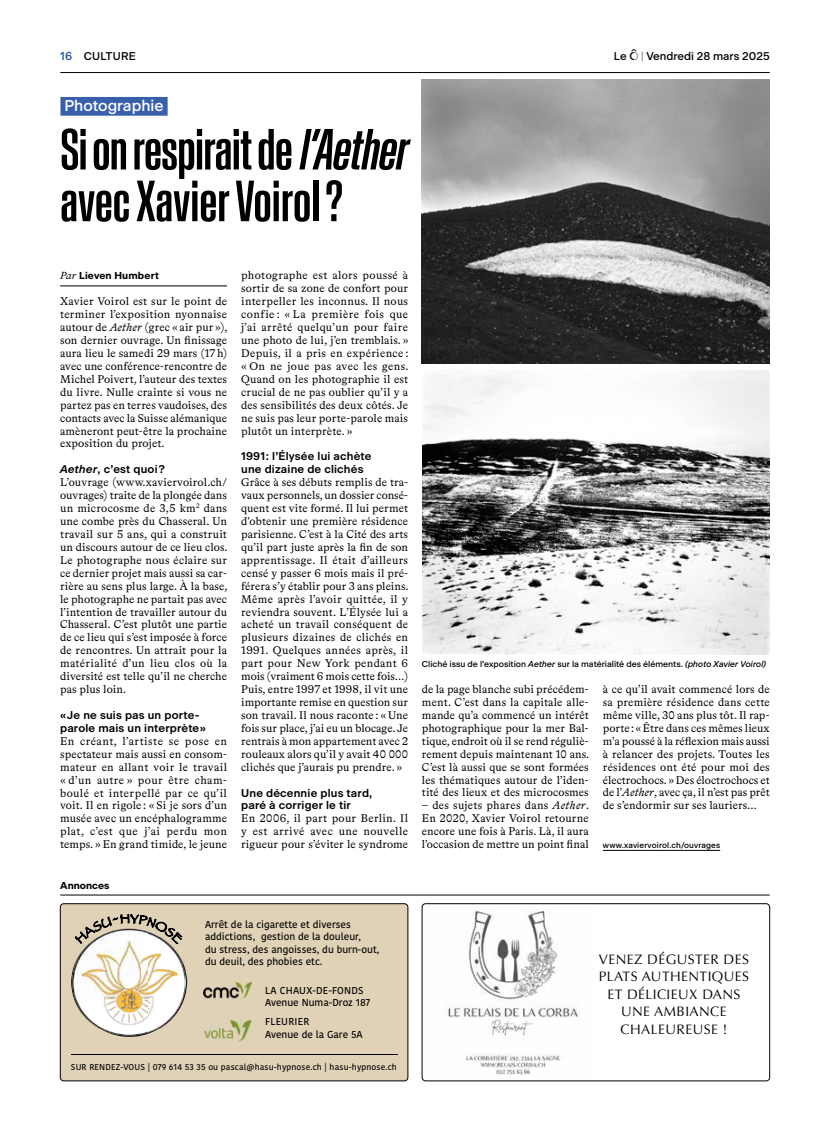
<style>
.page{position:relative;width:830px;height:1134px;background:#fff}
.page>*{position:absolute;margin:0;border:0;box-sizing:border-box;transform-origin:0 0}
.t1{font:57.5px/51.8px "Baikal VAR";letter-spacing:-.005em;color:#000}
.t2{font:500 15.62px "Beausite Classic";color:#fff}
.t3{font:13.75px/17.5px "Optima";letter-spacing:.03em;color:#000;text-align:center}
.t4{font:11.25px/12.9px "Bradford LL";letter-spacing:.015em;color:#000;text-align:justify}
.t5{font:600 11.25px/12.9px "Beausite Classic";letter-spacing:.015em;color:#000}
.t6{font:500 11.25px "Beausite Classic";color:#000}
.t7{font:500 11.25px "Beausite Classic";letter-spacing:.02em;color:#000}
.t8{font:500 10px/12.5px "Kohinoor Bangla";color:#000}
.t9{font:700 10px "Beausite Classic";letter-spacing:.01em;color:#000}
.t10{font:500 8.5px "Beausite Classic";color:#000}
.t11{font:500 8.5px "Kohinoor Bangla";letter-spacing:.015em;color:#000}
.t12{font:500 8.12px "Beausite Classic";letter-spacing:.015em;color:#000}
.s1{font-size:11.5px;color:#1c52a1}
.s2{font-family:"Le O";font-weight:400}
.s3{font-weight:100}
.s4{font-family:"Bradford LL";font-weight:400;font-style:italic;font-size:10.25px}
.s5{font-style:italic}
</style>
<div class="page">
<hr style="left:60px;top:72px;width:709px;height:1px;background:#000">
<div style="left:60px;top:904px;width:347px;height:177px;background:#e0d2b7"></div>
<img style="left:71px;top:963px;width:4px;height:67px">
<img style="left:185px;top:963px;width:2px;height:67px">
<img style="left:100px;top:1033px;width:58px;height:5px">
<img style="left:72px;top:929px;width:76px;height:71px">
<img style="left:148px;top:932px;width:37px;height:101px">
<img style="left:75px;top:1000px;width:73px;height:36px">
<hr style="left:71px;top:1054px;width:326px;height:1px;background:#000">
<img style="left:204px;top:1019px;width:47px;height:23px">
<img style="left:204px;top:983px;width:47px;height:17px">
<div style="left:60px;top:903px;width:348px;height:178px;border:1px solid #000;border-radius:4px"></div>
<img style="left:422px;top:905px;width:158px;height:176px">
<div style="left:421px;top:903px;width:348px;height:178px;border:1px solid #000;border-radius:4px"></div>
<hr style="left:60px;top:895px;width:709px;height:1px;background:#000">
<div style="left:60px;top:97px;width:107px;height:19px;background:#3860aa"></div>
<hr style="left:60px;top:286px;width:167px;height:1px;background:#000">
<img style="left:421px;top:79px;width:348px;height:284px">
<hr style="left:602px;top:850px;width:117px;height:1px;background:#000">
<img style="left:422px;top:370px;width:347px;height:284px">
<svg style="left:75px;top:914px;width:108px;height:30px"></svg>
<p class="t7" style="left:60px;top:47px;width:77px"><span class="s1">16</span> CULTURE</p>
<p class="t6" style="left:613px;top:47px;width:157px">Le <span class="s2">o</span> <span class="s3">|</span> Vendredi 28 mars 2025</p>
<h2 class="t2" style="left:64px;top:94px;width:101px">Photographie</h2>
<h1 class="t1" style="left:60px;top:121px;width:347px">Si on respirait de l’Aether avec Xavier Voirol?</h1>
<p class="t9" style="left:60px;top:268px;width:100px"><span class="s4">Par</span> Lieven Humbert</p>
<p class="t4" style="left:60px;top:294px;width:169px">Xavier Voirol est sur le point de terminer l’exposition nyonnaise autour de <span class="s5">Aether</span> (grec « air pur »), son dernier ouvrage. Un finissage aura lieu le samedi 29 mars (17 h) avec une conférence-rencontre de Michel Poivert, l’auteur des textes du livre. Nulle crainte si vous ne partez pas en terres vaudoises, des contacts avec la Suisse alémanique amèneront peut-être la prochaine exposition du projet.</p>
<p class="t5" style="left:60px;top:462px;width:106px"><span class="s5">Aether</span>, c’est quoi ?</p>
<p class="t4" style="left:60px;top:475px;width:169px">L’ouvrage (www.xaviervoirol.ch/ ouvrages) traite de la plongée dans un microcosme de 3,5 km<sup>2</sup> dans une combe près du Chasseral. Un travail sur 5 ans, qui a construit un discours autour de ce lieu clos.<br>Le photographe nous éclaire sur ce dernier projet mais aussi sa car&shy;rière au sens plus large. À la base, le photographe ne partait pas avec l’intention de travailler autour du Chasseral. C’est plutôt une partie de ce lieu qui s’est imposée à force de rencontres. Un attrait pour la matérialité d’un lieu clos où la diversité est telle qu’il ne cherche pas plus loin.</p>
<p class="t5" style="left:60px;top:708px;width:147px">« Je ne suis pas un porte&shy;parole mais un interprète »</p>
<p class="t4" style="left:60px;top:734px;width:168px">En créant, l’artiste se pose en spectateur mais aussi en consom&shy;mateur en allant voir le travail « d’un autre » pour être cham&shy;boulé et interpellé par ce qu’il voit. Il en rigole : « Si je sors d’un musée avec un encéphalogramme plat, c’est que j’ai perdu mon temps. » En grand timide, le jeune</p>
<p class="t9" style="left:60px;top:877px;width:51px">Annonces</p>
<p class="t4" style="left:241px;top:269px;width:169px;text-align:left">photographe est alors poussé à sortir de sa zone de confort pour interpeller les inconnus. Il nous confie : « La première fois que j’ai arrêté quelqu’un pour faire une photo de lui, j’en tremblais. »<br>Depuis, il a pris en expérience : « On ne joue pas avec les gens.<br>Quand on les photographie il est crucial de ne pas oublier qu’il y a des sensibilités des deux côtés. Je ne suis pas leur porte-parole mais plutôt un interprète. »</p>
<p class="t5" style="left:241px;top:449px;width:132px">1991 : l’Élysée lui achète une dizaine de clichés</p>
<p class="t4" style="left:241px;top:475px;width:169px;text-align:left">Grâce à ses débuts remplis de tra&shy;vaux personnels, un dossier consé&shy;quent est vite formé. Il lui permet d'obtenir une première résidence parisienne. C’est à la Cité des arts qu’il part juste après la fin de son apprentissage. Il était d’ailleurs censé y passer 6 mois mais il pré&shy;férera s’y établir pour 3 ans pleins.<br>Même après l’avoir quittée, il y reviendra souvent. L’Élysée lui a acheté un travail conséquent de plusieurs dizaines de clichés en 1991. Quelques années après, il part pour New York pendant 6 mois (vraiment 6 mois cette fois…)<br>Puis, entre 1997 et 1998, il vit une importante remise en question sur son travail. Il nous raconte : « Une fois sur place, j’ai eu un blocage. Je rentrais à mon appartement avec 2 rouleaux alors qu’il y avait 40 000 clichés que j’aurais pu prendre. »</p>
<p class="t5" style="left:241px;top:785px;width:133px">Une décennie plus tard, paré à corriger le tir</p>
<p class="t4" style="left:241px;top:812px;width:168px">En 2006, il part pour Berlin. Il y est arrivé avec une nouvelle rigueur pour s’éviter le syndrome</p>
<p class="t8" style="left:205px;top:917px;width:176px">Arrêt de la cigarette et diverses addictions, gestion de la douleur,<br>du stress, des angoisses, du burn-out, du deuil, des phobies etc.</p>
<p class="t8" style="left:265px;top:984px;width:107px">LA CHAUX-DE-FONDS<br>Avenue Numa-Droz 187</p>
<p class="t8" style="left:265px;top:1015px;width:99px">FLEURIER<br>Avenue de la Gare 5A</p>
<p class="t11" style="left:71px;top:1060px;width:327px">SUR RENDEZ-VOUS | 079 614 53 35 ou pascal@hasu-hypnose.ch | hasu-hypnose.ch</p>
<p class="t10" style="left:421px;top:658px;width:346px">Cliché issu de l’exposition <span class="s5">Aether</span> sur la matérialité des éléments. <span class="s5">(photo Xavier Voirol)</span></p>
<p class="t4" style="left:421px;top:682px;width:169px">de la page blanche subi précédem&shy;ment. C’est dans la capitale alle&shy;mande qu’a commencé un intérêt photographique pour la mer Bal&shy;tique, endroit où il se rend réguliè&shy;rement depuis maintenant 10 ans.<br>C’est là aussi que se sont formées les thématiques autour de l’iden&shy;tité des lieux et des microcosmes</p>
<p class="t4" style="left:421px;top:799px;width:169px">– des sujets phares dans <span class="s5">Aether</span>.<br>En 2020, Xavier Voirol retourne encore une fois à Paris. Là, il aura l’occasion de mettre un point final</p>
<p class="t4" style="left:602px;top:682px;width:168px">à ce qu’il avait commencé lors de sa première résidence dans cette même ville, 30 ans plus tôt. Il rap&shy;porte : « Être dans ces mêmes lieux m’a poussé à la réflexion mais aussi à relancer des projets. Toutes les résidences ont été pour moi des électrochocs. » Des éloctrochocs et de l’<span class="s5">Aether</span>, avec ça, il n’est pas prêt de s’endormir sur ses lauriers…</p>
<p class="t12" style="left:602px;top:839px;width:119px">www.xaviervoirol.ch/ouvrages</p>
<p class="t3" style="left:598px;top:950px;width:152px">VENEZ DÉGUSTER DES<br>PLATS AUTHENTIQUES<br>ET DÉLICIEUX DANS<br>UNE AMBIANCE<br>CHALEUREUSE !</p>
</div>
